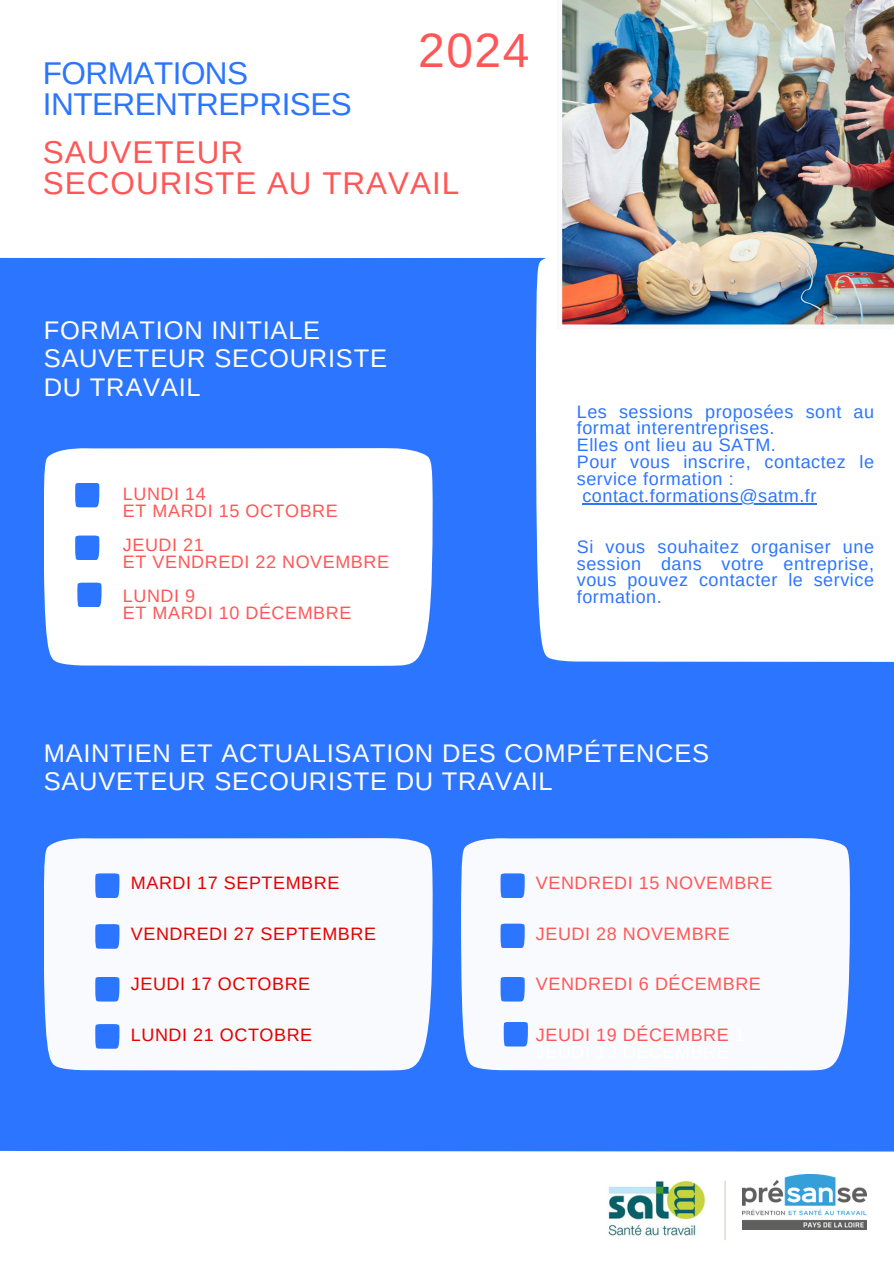
<style>
.page{position:relative;width:894px;height:1264px;background:#fff}
.page>*{position:absolute;margin:0;border:0;box-sizing:border-box;transform-origin:0 0}
.t1{font:48px "Arimo";color:#ff5757}
.t2{font:31.5px/31.5px "Arimo";letter-spacing:.03em;color:#ff5757}
.t3{font:31.5px/31.5px "Arimo";letter-spacing:-.015em;color:#2c75ff}
.t4{font:25.5px/28.2px "Arimo";letter-spacing:.03em;color:#fff}
.t5{font:18px/16.8px "Arimo";letter-spacing:.03em;color:#2c75ff}
.t6{font:18px/16.8px "Arimo";letter-spacing:.03em;color:#ff5757}
.t7{font:18px "Arimo";letter-spacing:.03em;color:#e50000}
.s1{color:#fff}
</style>
<div class="page">
<div style="left:0;top:257px;width:893px;height:894px;background:#2c75ff"></div>
<div style="left:536px;top:257px;width:357px;height:405px;background:#fff"></div>
<div style="left:44px;top:448px;width:388px;height:218px;background:#fff"></div>
<div style="left:44px;top:838px;width:388px;height:232px;background:#f9fafd"></div>
<div style="left:461px;top:838px;width:388px;height:232px;background:#f9fafd"></div>
<svg style="left:75px;top:535px;width:24px;height:25px"></svg>
<svg style="left:95px;top:924px;width:24px;height:24px"></svg>
<svg style="left:500px;top:873px;width:24px;height:25px"></svg>
<svg style="left:75px;top:482px;width:24px;height:25px"></svg>
<svg style="left:95px;top:873px;width:24px;height:25px"></svg>
<svg style="left:77px;top:582px;width:24px;height:25px"></svg>
<svg style="left:95px;top:976px;width:24px;height:25px"></svg>
<svg style="left:500px;top:923px;width:24px;height:25px"></svg>
<svg style="left:500px;top:976px;width:24px;height:25px"></svg>
<img style="left:608px;top:1180px;width:96px;height:55px">
<img style="left:557px;top:0;width:336px;height:328px">
<svg style="left:95px;top:1024px;width:24px;height:24px"></svg>
<svg style="left:503px;top:1021px;width:24px;height:25px"></svg>
<img style="left:742px;top:1174px;width:124px;height:55px">
<hr style="left:724px;top:1180px;width:1px;height:60px;background:#d0d1c4">
<hr style="left:591px;top:503px;width:225px;height:1px;background:#2c75ff">
<p class="t1" style="left:418px;top:23px;width:113px">2024</p>
<h2 class="t3" style="left:43px;top:57px;width:310px">FORMATIONS<br>INTERENTREPRISES</h2>
<p class="t2" style="left:43px;top:136px;width:418px">SAUVETEUR<br>SECOURISTE AU TRAVAIL</p>
<h4 class="t4" style="left:44px;top:316px;width:345px">FORMATION INITIALE<br>SAUVETEUR SECOURISTE<br>DU TRAVAIL</h4>
<h3 class="t6" style="left:123px;top:486px;width:216px">LUNDI 14<br>ET MARDI 15 OCTOBRE</h3>
<h3 class="t6" style="left:123px;top:536px;width:267px">JEUDI 21<br>ET VENDREDI 22 NOVEMBRE</h3>
<h4 class="t6" style="left:123px;top:587px;width:230px">LUNDI 9<br>ET MARDI 10 DÉCEMBRE</h4>
<h4 class="t5" style="left:576px;top:403px;width:298px">Les sessions proposées sont au format interentreprises.</h4>
<h4 class="t5" style="left:576px;top:437px;width:200px">Elles ont lieu au SATM.</h4>
<h4 class="t5" style="left:576px;top:453px;width:298px">Pour vous inscrire, contactez le service formation :</h4>
<h4 class="t5" style="left:582px;top:487px;width:235px">contact.formations@satm.fr</h4>
<p class="t5" style="left:576px;top:538px;width:298px;text-align:justify">Si vous souhaitez organiser une session dans votre entreprise, vous pouvez contacter le service formation.</p>
<h4 class="t4" style="left:44px;top:739px;width:667px">MAINTIEN ET ACTUALISATION DES COMPÉTENCES<br>SAUVETEUR SECOURISTE DU TRAVAIL</h4>
<h4 class="t7" style="left:131px;top:872px;width:210px">MARDI 17 SEPTEMBRE</h4>
<h3 class="t7" style="left:131px;top:923px;width:246px">VENDREDI 27 SEPTEMBRE</h3>
<h4 class="t7" style="left:131px;top:974px;width:181px">JEUDI 17 OCTOBRE</h4>
<h4 class="t7" style="left:131px;top:1024px;width:183px">LUNDI 21 OCTOBRE</h4>
<p class="t6" style="left:536px;top:874px;width:238px">VENDREDI 15 NOVEMBRE</p>
<p class="t6" style="left:536px;top:925px;width:195px">JEUDI 28 NOVEMBRE</p>
<p class="t6" style="left:536px;top:975px;width:226px">VENDREDI 6 DÉCEMBRE</p>
<p class="t6" style="left:536px;top:1026px;width:210px">JEUDI 19 DÉCEMBRE <span class="s1">1</span></p>
</div>
